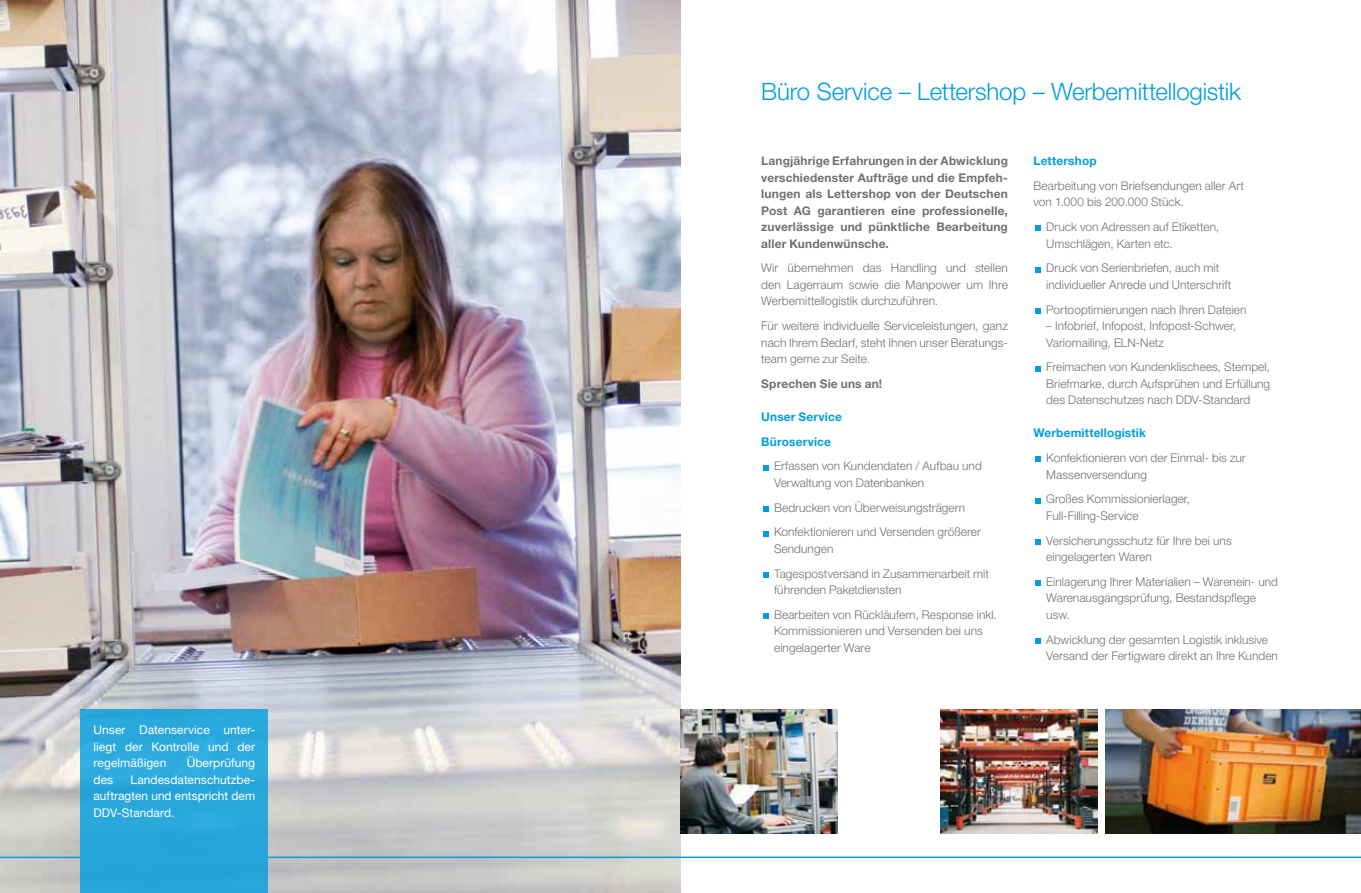
<style>
.page{position:relative;width:1361px;height:893px;background:#fff}
.page>*{position:absolute;margin:0;border:0;box-sizing:border-box;transform-origin:0 0}
.t1{font:300 24px "Helvetica Neue LT Pro";letter-spacing:-.01em;color:#009ee0}
.t2{font:300 12px/16.5px "Helvetica Neue LT Pro";letter-spacing:.005em;color:#707172}
.t3{font:700 12px/16.5px "Helvetica Neue LT Pro";letter-spacing:.015em;color:#707172;text-align:justify}
.t4{font:12px/16.5px "Helvetica Neue LT Pro";letter-spacing:.005em;color:#fff;text-align:justify}
.t5{font:700 12px/25px "Helvetica Neue LT Pro";letter-spacing:.01em;color:#009ee0}
</style>
<div class="page">
<img style="left:0;top:0;width:680px;height:893px">
<svg style="left:763px;top:465px;width:5px;height:5px"></svg>
<svg style="left:763px;top:506px;width:5px;height:6px"></svg>
<svg style="left:763px;top:531px;width:5px;height:5px"></svg>
<svg style="left:763px;top:572px;width:5px;height:6px"></svg>
<svg style="left:763px;top:614px;width:5px;height:5px"></svg>
<div style="left:81px;top:710px;width:187px;height:183px;background:#28a7db"></div>
<img style="left:680px;top:710px;width:157px;height:123px">
<img style="left:940px;top:710px;width:157px;height:123px">
<svg style="left:1035px;top:226px;width:5px;height:5px"></svg>
<svg style="left:1035px;top:267px;width:5px;height:5px"></svg>
<svg style="left:1035px;top:308px;width:5px;height:6px"></svg>
<svg style="left:1035px;top:366px;width:5px;height:5px"></svg>
<svg style="left:1035px;top:457px;width:5px;height:5px"></svg>
<svg style="left:1035px;top:498px;width:5px;height:5px"></svg>
<svg style="left:1035px;top:539px;width:5px;height:5px"></svg>
<svg style="left:1035px;top:581px;width:5px;height:5px"></svg>
<svg style="left:1035px;top:638px;width:5px;height:6px"></svg>
<hr style="left:268px;top:856px;width:1093px;height:2px;background:#009ee0">
<hr style="left:0;top:857px;width:81px;height:1px;background:#009ee0">
<img style="left:1106px;top:710px;width:255px;height:123px">
<p class="t4" style="left:94px;top:722px;width:163px">Unser Datenservice unter&shy;liegt der Kontrolle und der regelmäßigen</p>
<p class="t4" style="left:187px;top:755px;width:70px">Überprüfung</p>
<p class="t4" style="left:94px;top:771px;width:163px;text-indent:37px">Landesdatenschutzbe&shy;auftragten und entspricht dem DDV-Standard.</p>
<p class="t4" style="left:94px;top:771px;width:21px">des</p>
<h1 class="t1" style="left:761px;top:76px;width:481px">Büro Service – Lettershop – Werbemittellogistik</h1>
<p class="t3" style="left:761px;top:152px;width:248px">Langjährige Erfahrungen in der Abwicklung verschiedenster Aufträge und die Empfeh&shy;lungen als Lettershop von der Deutschen Post AG garantieren eine professionelle, zuverlässige und pünktliche Bearbeitung aller Kundenwünsche.</p>
<p class="t2" style="left:761px;top:259px;width:248px;text-align:justify">Wir übernehmen das Handling und stellen den Lagerraum sowie die Manpower um Ihre Werbemittellogistik durchzuführen.</p>
<p class="t2" style="left:761px;top:317px;width:248px;text-align:justify">Für weitere individuelle Serviceleistungen, ganz nach Ihrem Bedarf, steht Ihnen unser Beratungs&shy;team gerne zur Seite.</p>
<p class="t3" style="left:761px;top:375px;width:122px">Sprechen Sie uns an!</p>
<p class="t5" style="left:761px;top:404px;width:82px">Unser Service<br>Büroservice</p>
<p class="t2" style="left:774px;top:457px;width:209px">Erfassen von Kundendaten / Aufbau und<br>Verwaltung von Datenbanken</p>
<p class="t2" style="left:774px;top:495px;width:208px;line-height:24.8px">Bedrucken von Überweisungsträgern<br>Konfektionieren und Versenden größerer</p>
<p class="t2" style="left:774px;top:536px;width:216px;line-height:24.8px">Sendungen<br>Tagespostversand in Zusammenarbeit mit</p>
<p class="t2" style="left:774px;top:577px;width:224px;line-height:24.8px">führenden Paketdiensten<br>Bearbeiten von Rückläufern, Response inkl.</p>
<p class="t2" style="left:774px;top:622px;width:210px">Kommissionieren und Versenden bei uns eingelagerter Ware</p>
<p class="t5" style="left:1033px;top:148px;width:65px">Lettershop</p>
<p class="t2" style="left:1033px;top:177px;width:212px">Bearbeitung von Briefsendungen aller Art von 1.000 bis 200.000 Stück.</p>
<p class="t2" style="left:1046px;top:218px;width:174px">Druck von Adressen auf Etiketten,<br>Umschlägen, Karten etc.</p>
<p class="t2" style="left:1046px;top:259px;width:187px">Druck von Serienbriefen, auch mit individueller Anrede und Unterschrift</p>
<p class="t2" style="left:1046px;top:301px;width:202px">Portooptimierungen nach Ihren Dateien</p>
<p class="t2" style="left:1046px;top:317px;width:191px">– Infobrief, Infopost, Infopost-Schwer,<br>Variomailing, ELN-Netz</p>
<p class="t2" style="left:1046px;top:358px;width:225px;text-align:justify">Freimachen von Kundenklischees, Stempel, Briefmarke, durch Aufsprühen und Erfüllung des Datenschutzes nach DDV-Standard</p>
<p class="t5" style="left:1033px;top:420px;width:114px">Werbemittellogistik</p>
<p class="t2" style="left:1046px;top:449px;width:201px">Konfektionieren von der Einmal- bis zur<br>Massenversendung</p>
<p class="t2" style="left:1046px;top:490px;width:145px">Großes Kommissionierlager,<br>Full-Filling-Service</p>
<p class="t2" style="left:1046px;top:532px;width:187px">Versicherungsschutz für Ihre bei uns eingelagerten Waren</p>
<p class="t2" style="left:1046px;top:573px;width:233px">Einlagerung Ihrer Materialien – Warenein- und<br>Warenausgangsprüfung, Bestandspflege usw.</p>
<p class="t2" style="left:1046px;top:631px;width:233px">Abwicklung der gesamten Logistik inklusive<br>Versand der Fertigware direkt an Ihre Kunden</p>
</div>
